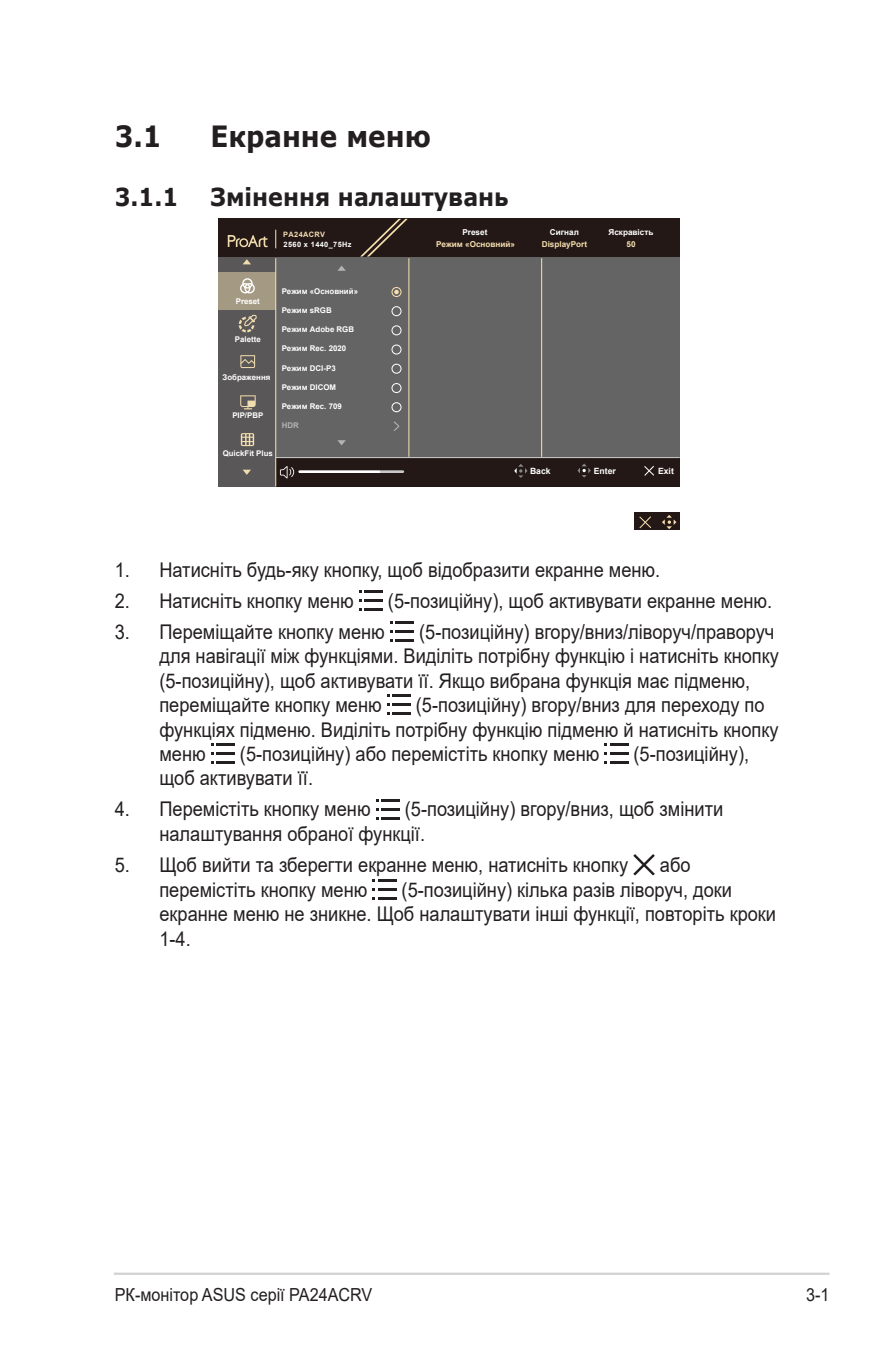
<style>
.page{position:relative;width:893px;height:1346px;background:#fff}
.page>*{position:absolute;margin:0;border:0;box-sizing:border-box;transform-origin:0 0}
.Heading_1{font:700 29.25px "Verdana";color:#231f20;scale:.9 1}
.Heading_2{font:700 24.75px "Verdana";color:#231f20;scale:.9 1}
.t1{font:20.25px/24.3px "Arial";color:#231f20;scale:.9 1}
.t2{font:18px "Arial";color:#231f20;scale:.9 1}
.t3{font:700 8.55px "Arial";color:#fff}
.t4{font:700 8.1px/11.5px "Arial";color:#f6dfb0;text-align:center}
.t5{font:700 8.1px/11.5px "Arial";color:#fff;text-align:center}
.t6{font:700 7.88px "Arial";color:#fff}
.t7{font:700 7.88px "Arial";color:#b4b4b5}
.t8{font:700 7.42px/9.7px "Arial";letter-spacing:.05em;color:#fff}
.s1{color:#fff}
.s2{color:#f6dfb0}
.s3{color:#f1dcb0}
</style>
<div class="page">
<hr style="left:114px;top:1272px;width:715px;height:3px;background:#d1d2d4">
<div style="left:635px;top:512px;width:45px;height:18px;background:#231815"></div>
<svg style="left:639px;top:516px;width:12px;height:12px"></svg>
<svg style="left:662px;top:515px;width:14px;height:14px"></svg>
<div style="left:218px;top:257px;width:58px;height:229px;background:#595757"></div>
<div style="left:218px;top:219px;width:462px;height:38px;background:#231815"></div>
<div style="left:276px;top:458px;width:404px;height:28px;background:#231815"></div>
<div style="left:276px;top:257px;width:404px;height:200px;background:#656464"></div>
<svg style="left:361px;top:219px;width:47px;height:37px"></svg>
<svg style="left:275px;top:230px;width:1px;height:18px"></svg>
<hr style="left:408px;top:258px;width:1px;height:199px;background:#f6dfb0">
<hr style="left:275px;top:258px;width:1px;height:228px;background:#f6dfb0">
<hr style="left:541px;top:258px;width:1px;height:199px;background:#f6dfb0">
<hr style="left:276px;top:457px;width:404px;height:1px;background:#c8c9ca">
<svg style="left:280px;top:466px;width:124px;height:12px"></svg>
<svg style="left:228px;top:235px;width:40px;height:12px"></svg>
<div style="left:218px;top:272px;width:58px;height:38px;background:#a49983"></div>
<svg style="left:644px;top:465px;width:10px;height:11px"></svg>
<svg style="left:514px;top:464px;width:13px;height:14px"></svg>
<svg style="left:577px;top:463px;width:14px;height:14px"></svg>
<svg style="left:240px;top:355px;width:15px;height:13px"></svg>
<svg style="left:241px;top:433px;width:13px;height:13px"></svg>
<svg style="left:240px;top:395px;width:16px;height:14px"></svg>
<svg style="left:240px;top:278px;width:15px;height:15px"></svg>
<svg style="left:239px;top:315px;width:18px;height:17px"></svg>
<svg style="left:391px;top:287px;width:11px;height:10px"></svg>
<svg style="left:391px;top:306px;width:11px;height:10px"></svg>
<svg style="left:391px;top:325px;width:11px;height:10px"></svg>
<svg style="left:391px;top:344px;width:11px;height:10px"></svg>
<svg style="left:391px;top:364px;width:11px;height:10px"></svg>
<svg style="left:394px;top:421px;width:5px;height:10px"></svg>
<svg style="left:391px;top:383px;width:11px;height:10px"></svg>
<svg style="left:391px;top:402px;width:11px;height:10px"></svg>
<svg style="left:243px;top:470px;width:8px;height:5px"></svg>
<svg style="left:243px;top:259px;width:8px;height:5px"></svg>
<svg style="left:337px;top:440px;width:9px;height:5px"></svg>
<svg style="left:337px;top:266px;width:9px;height:5px"></svg>
<hr style="left:365px;top:590px;width:18px;height:3px;background:#231f20">
<hr style="left:365px;top:599px;width:18px;height:3px;background:#231f20">
<hr style="left:365px;top:608px;width:18px;height:3px;background:#231f20">
<hr style="left:396px;top:621px;width:18px;height:3px;background:#231f20">
<hr style="left:396px;top:630px;width:18px;height:3px;background:#231f20">
<hr style="left:396px;top:639px;width:18px;height:3px;background:#231f20">
<svg style="left:387px;top:695px;width:24px;height:2px"></svg>
<hr style="left:393px;top:703px;width:18px;height:3px;background:#231f20">
<hr style="left:393px;top:712px;width:18px;height:3px;background:#231f20">
<hr style="left:217px;top:743px;width:18px;height:3px;background:#231f20">
<hr style="left:217px;top:752px;width:18px;height:3px;background:#231f20">
<hr style="left:217px;top:761px;width:18px;height:3px;background:#231f20">
<hr style="left:610px;top:743px;width:18px;height:3px;background:#231f20">
<hr style="left:610px;top:752px;width:18px;height:3px;background:#231f20">
<hr style="left:610px;top:761px;width:18px;height:3px;background:#231f20">
<svg style="left:376px;top:799px;width:24px;height:2px"></svg>
<svg style="left:376px;top:808px;width:24px;height:2px"></svg>
<svg style="left:376px;top:817px;width:24px;height:2px"></svg>
<svg style="left:633px;top:854px;width:22px;height:21px"></svg>
<hr style="left:378px;top:879px;width:19px;height:3px;background:#231f20">
<hr style="left:378px;top:888px;width:19px;height:3px;background:#231f20">
<hr style="left:378px;top:897px;width:19px;height:3px;background:#231f20">
<p class="Heading_1" style="left:115px;top:116px;width:54px">3.1</p>
<p class="Heading_1" style="left:210px;top:116px;width:246px">Екранне меню</p>
<p class="Heading_2" style="left:115px;top:179px;width:72px">3.1.1</p>
<p class="Heading_2" style="left:210px;top:179px;width:333px">Змінення налаштувань</p>
<p class="t4" style="left:436px;top:227px;width:80px"><span class="s1">Preset<br></span>Режим «Основний»</p>
<p class="t4" style="left:542px;top:227px;width:47px"><span class="s1">Сигнал<br></span>DisplayPort</p>
<p class="t5" style="left:608px;top:227px;width:46px">Яскравість<br><span class="s2">50</span></p>
<p class="t8" style="left:283px;top:230px;width:70px"><span class="s3">PA24ACRV<br></span>2560 x 1440_75Hz</p>
<p class="t6" style="left:282px;top:286px;width:78px">Режим «Основний»</p>
<p class="t6" style="left:236px;top:295px;width:26px">Preset</p>
<p class="t6" style="left:235px;top:333px;width:27px">Palette</p>
<p class="t6" style="left:222px;top:371px;width:49px">Зображення</p>
<p class="t6" style="left:232px;top:409px;width:32px">PIP/PBP</p>
<p class="t6" style="left:223px;top:447px;width:52px">QuickFit Plus</p>
<p class="t6" style="left:282px;top:305px;width:52px">Режим sRGB</p>
<p class="t6" style="left:282px;top:324px;width:74px">Режим Adobe RGB</p>
<p class="t6" style="left:282px;top:343px;width:66px">Режим Rec. 2020</p>
<p class="t6" style="left:282px;top:362px;width:56px">Режим DCI-P3</p>
<p class="t6" style="left:282px;top:382px;width:56px">Режим DICOM</p>
<p class="t6" style="left:282px;top:401px;width:62px">Режим Rec. 709</p>
<p class="t7" style="left:282px;top:420px;width:19px">HDR</p>
<p class="t3" style="left:530px;top:465px;width:22px">Back</p>
<p class="t3" style="left:594px;top:465px;width:24px">Enter</p>
<p class="t3" style="left:658px;top:465px;width:17px">Exit</p>
<p class="t1" style="left:115px;top:558px;width:608px">1. Натисніть будь-яку кнопку, щоб відобразити екранне меню.</p>
<p class="t1" style="left:115px;top:589px;width:267px">2. Натисніть кнопку меню</p>
<p class="t1" style="left:388px;top:589px;width:429px">(5-позиційну), щоб активувати екранне меню.</p>
<p class="t1" style="left:115px;top:619px;width:302px">3. Переміщайте кнопку меню</p>
<p class="t1" style="left:159px;top:619px;width:690px;text-indent:260px">(5-позиційну) вгору/вниз/ліворуч/праворуч для навігації між функціями. Виділіть потрібну функцію і натисніть кнопку (5-позиційну), щоб активувати її. Якщо вибрана функція має підменю, переміщайте кнопку меню</p>
<p class="t1" style="left:159px;top:692px;width:689px;text-indent:256px">(5-позиційну) вгору/вниз для переходу по функціях підменю. Виділіть потрібну функцію підменю й натисніть кнопку меню</p>
<p class="t1" style="left:240px;top:741px;width:401px">(5-позиційну) або перемістіть кнопку меню</p>
<p class="t1" style="left:634px;top:741px;width:130px">(5-позиційну),</p>
<p class="t1" style="left:159px;top:766px;width:172px">щоб активувати її.</p>
<p class="t1" style="left:115px;top:797px;width:286px">4. Перемістіть кнопку меню</p>
<p class="t1" style="left:159px;top:797px;width:628px;text-indent:245px">(5-позиційну) вгору/вниз, щоб змінити налаштування обраної функції.</p>
<p class="t1" style="left:115px;top:852px;width:572px">5. Щоб вийти та зберегти екранне меню, натисніть кнопку</p>
<p class="t1" style="left:660px;top:852px;width:36px">або</p>
<p class="t1" style="left:159px;top:877px;width:233px">перемістіть кнопку меню</p>
<p class="t1" style="left:159px;top:877px;width:687px;text-indent:242px">(5-позиційну) кілька разів ліворуч, доки екранне меню не зникне. Щоб налаштувати інші функції, повторіть кроки<br>1-4.</p>
<p class="t2" style="left:115px;top:1282px;width:288px">РК-монітор ASUS серії PA24ACRV</p>
<p class="t2" style="left:806px;top:1282px;width:28px">3-1</p>
</div>
